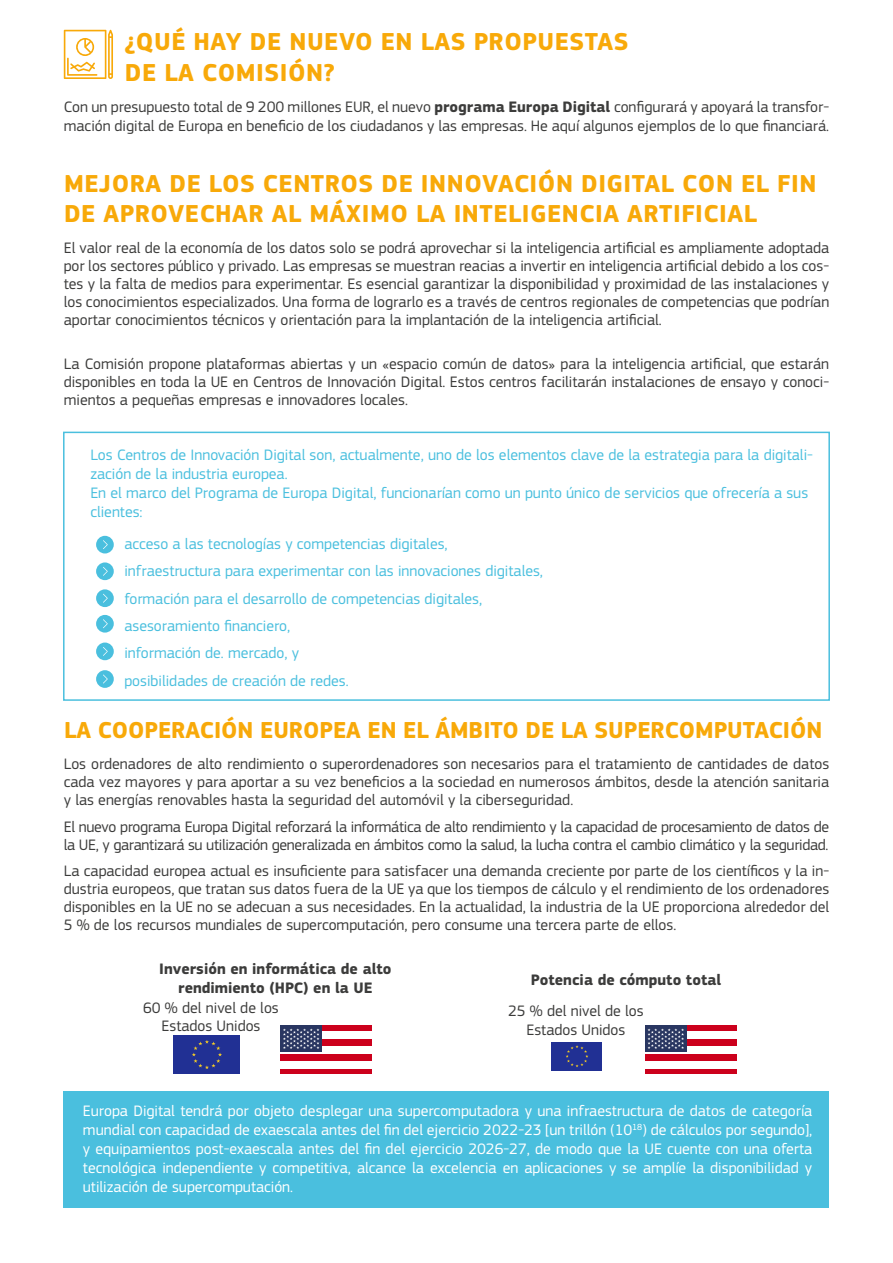
<style>
.page{position:relative;width:893px;height:1263px;background:#fff}
.page>*{position:absolute;margin:0;border:0;box-sizing:border-box;transform-origin:0 0}
.Sub-title_1{font:700 25.5px/30.6px "EC Square Sans Pro";letter-spacing:.02em;color:#f8a909}
.Sub-title_1-2{font:700 24px "EC Square Sans Pro";color:#f8a909}
.Body_Text{font:15.75px/18px "EC Square Sans Pro";color:#3c3c3b;text-align:justify}
.Body_Text-2{font:15.75px/18.9px "EC Square Sans Pro";color:#fff;text-align:justify}
.Bullets{font:15.75px "EC Square Sans Pro";color:#4abfde}
.body_blue_text{font:15.75px/18.9px "EC Square Sans Pro";color:#4abfde}
.Body_Text-3{font:15.75px/18px "EC Square Sans Pro";letter-spacing:-.02em;color:#3c3c3b}
.Body_Text-4{font:700 15.75px/18.9px "EC Square Sans Pro";color:#3c3c3b;text-align:center}
.s1{font-weight:700}
</style>
<div class="page">
<div style="left:63px;top:432px;width:767px;height:269px;border:2px solid #4abfde"></div>
<svg style="left:64px;top:30px;width:49px;height:49px"></svg>
<div style="left:173px;top:1035px;width:67px;height:39px;background:#213094"></div>
<svg style="left:192px;top:1040px;width:30px;height:29px"></svg>
<div style="left:281px;top:1068px;width:91px;height:6px;background:#cc001c"></div>
<div style="left:281px;top:1053px;width:91px;height:8px;background:#cc001c"></div>
<div style="left:281px;top:1038px;width:91px;height:8px;background:#cc001c"></div>
<div style="left:281px;top:1025px;width:91px;height:6px;background:#cc001c"></div>
<div style="left:281px;top:1025px;width:41px;height:27px;background:#293661"></div>
<svg style="left:283px;top:1028px;width:36px;height:21px"></svg>
<div style="left:645px;top:1068px;width:91px;height:6px;background:#cc001c"></div>
<div style="left:645px;top:1053px;width:91px;height:8px;background:#cc001c"></div>
<div style="left:645px;top:1038px;width:91px;height:8px;background:#cc001c"></div>
<div style="left:645px;top:1025px;width:91px;height:6px;background:#cc001c"></div>
<div style="left:645px;top:1025px;width:42px;height:27px;background:#293661"></div>
<svg style="left:648px;top:1028px;width:36px;height:21px"></svg>
<div style="left:552px;top:1042px;width:50px;height:29px;background:#213094"></div>
<svg style="left:566px;top:1045px;width:22px;height:22px"></svg>
<div style="left:64px;top:1091px;width:765px;height:117px;background:#4abfde"></div>
<div style="left:96px;top:562px;width:18px;height:18px;background:#4abfde;border-radius:50%"></div>
<svg style="left:103px;top:567px;width:5px;height:9px"></svg>
<div style="left:96px;top:536px;width:18px;height:17px;background:#4abfde;border-radius:50%"></div>
<svg style="left:103px;top:540px;width:5px;height:9px"></svg>
<div style="left:96px;top:589px;width:18px;height:18px;background:#4abfde;border-radius:50%"></div>
<svg style="left:103px;top:594px;width:5px;height:9px"></svg>
<div style="left:96px;top:615px;width:18px;height:18px;background:#4abfde;border-radius:50%"></div>
<svg style="left:103px;top:619px;width:5px;height:9px"></svg>
<div style="left:96px;top:642px;width:18px;height:18px;background:#4abfde;border-radius:50%"></div>
<svg style="left:103px;top:647px;width:5px;height:9px"></svg>
<div style="left:96px;top:670px;width:18px;height:18px;background:#4abfde;border-radius:50%"></div>
<svg style="left:103px;top:674px;width:5px;height:9px"></svg>
<p class="Sub-title_1" style="left:125px;top:27px;width:506px">¿QUÉ HAY DE NUEVO EN LAS PROPUESTAS<br>DE LA COMISIÓN?</p>
<p class="Body_Text" style="left:64px;top:98px;width:767px;line-height:18.9px">Con un presupuesto total de 9 200 millones EUR, el nuevo <span class="s1">programa Europa Digital</span> configurará y apoyará la transfor&shy;mación digital de Europa en beneficio de los ciudadanos y las empresas. He aquí algunos ejemplos de lo que financiará.</p>
<p class="Sub-title_1" style="left:64px;top:169px;width:754px">MEJORA DE LOS CENTROS DE INNOVACIÓN DIGITAL CON EL FIN<br>DE APROVECHAR AL MÁXIMO LA INTELIGENCIA ARTIFICIAL</p>
<p class="Body_Text" style="left:64px;top:239px;width:767px">El valor real de la economía de los datos solo se podrá aprovechar si la inteligencia artificial es ampliamente adoptada por los sectores público y privado. Las empresas se muestran reacias a invertir en inteligencia artificial debido a los cos&shy;tes y la falta de medios para experimentar. Es esencial garantizar la disponibilidad y proximidad de las instalaciones y los conocimientos especializados. Una forma de lograrlo es a través de centros regionales de competencias que podrían aportar conocimientos técnicos y orientación para la implantación de la inteligencia artificial.</p>
<p class="Body_Text" style="left:64px;top:355px;width:767px">La Comisión propone plataformas abiertas y un «espacio común de datos» para la inteligencia artificial, que estarán disponibles en toda la UE en Centros de Innovación Digital. Estos centros facilitarán instalaciones de ensayo y conoci&shy;mientos a pequeñas empresas e innovadores locales.</p>
<p class="body_blue_text" style="left:90px;top:446px;width:724px">Los Centros de Innovación Digital son, actualmente, uno de los elementos clave de la estrategia para la digitali&shy;zación de la industria europea.<br>En el marco del Programa de Europa Digital, funcionarían como un punto único de servicios que ofrecería a sus clientes:</p>
<p class="Bullets" style="left:124px;top:534px;width:325px">acceso a las tecnologías y competencias digitales,</p>
<p class="Bullets" style="left:124px;top:562px;width:420px">infraestructura para experimentar con las innovaciones digitales,</p>
<p class="Bullets" style="left:124px;top:589px;width:359px">formación para el desarrollo de competencias digitales,</p>
<p class="Bullets" style="left:124px;top:617px;width:167px">asesoramiento financiero,</p>
<p class="Bullets" style="left:124px;top:644px;width:176px">información de. mercado, y</p>
<p class="Bullets" style="left:124px;top:671px;width:226px">posibilidades de creación de redes.</p>
<p class="Sub-title_1-2" style="left:64px;top:716px;width:760px">LA COOPERACIÓN EUROPEA EN EL ÁMBITO DE LA SUPERCOMPUTACIÓN</p>
<p class="Body_Text" style="left:64px;top:755px;width:767px">Los ordenadores de alto rendimiento o superordenadores son necesarios para el tratamiento de cantidades de datos cada vez mayores y para aportar a su vez beneficios a la sociedad en numerosos ámbitos, desde la atención sanitaria y las energías renovables hasta la seguridad del automóvil y la ciberseguridad.</p>
<p class="Body_Text-3" style="left:64px;top:817px;width:767px">El nuevo programa Europa Digital reforzará la informática de alto rendimiento y la capacidad de procesamiento de datos de la UE, y garantizará su utilización generalizada en ámbitos como la salud, la lucha contra el cambio climático y la seguridad.</p>
<p class="Body_Text" style="left:64px;top:862px;width:767px">La capacidad europea actual es insuficiente para satisfacer una demanda creciente por parte de los científicos y la in&shy;dustria europeos, que tratan sus datos fuera de la UE ya que los tiempos de cálculo y el rendimiento de los ordenadores disponibles en la UE no se adecuan a sus necesidades. En la actualidad, la industria de la UE proporciona alrededor del 5 % de los recursos mundiales de supercomputación, pero consume una tercera parte de ellos.</p>
<p class="Body_Text-4" style="left:159px;top:959px;width:234px">Inversión en informática de alto rendimiento (HPC) en la UE</p>
<p class="Body_Text" style="left:143px;top:998px;width:137px;line-height:18.9px;text-align:center">60 % del nivel de los<br>Estados Unidos</p>
<p class="Body_Text-4" style="left:531px;top:971px;width:192px">Potencia de cómputo total</p>
<p class="Body_Text" style="left:508px;top:1001px;width:137px;line-height:18.9px;text-align:center">25 % del nivel de los<br>Estados Unidos</p>
<p class="Body_Text-2" style="left:83px;top:1101px;width:731px">Europa Digital tendrá por objeto desplegar una supercomputadora y una infraestructura de datos de categoría mundial con capacidad de exaescala antes del fin del ejercicio 2022-23 [un trillón (10<sup>18</sup>) de cálculos por segundo], y equipamientos post-exaescala antes del fin del ejercicio 2026-27, de modo que la UE cuente con una oferta tecnológica independiente y competitiva, alcance la excelencia en aplicaciones y se amplíe la disponibilidad y utilización de supercomputación.</p>
</div>
